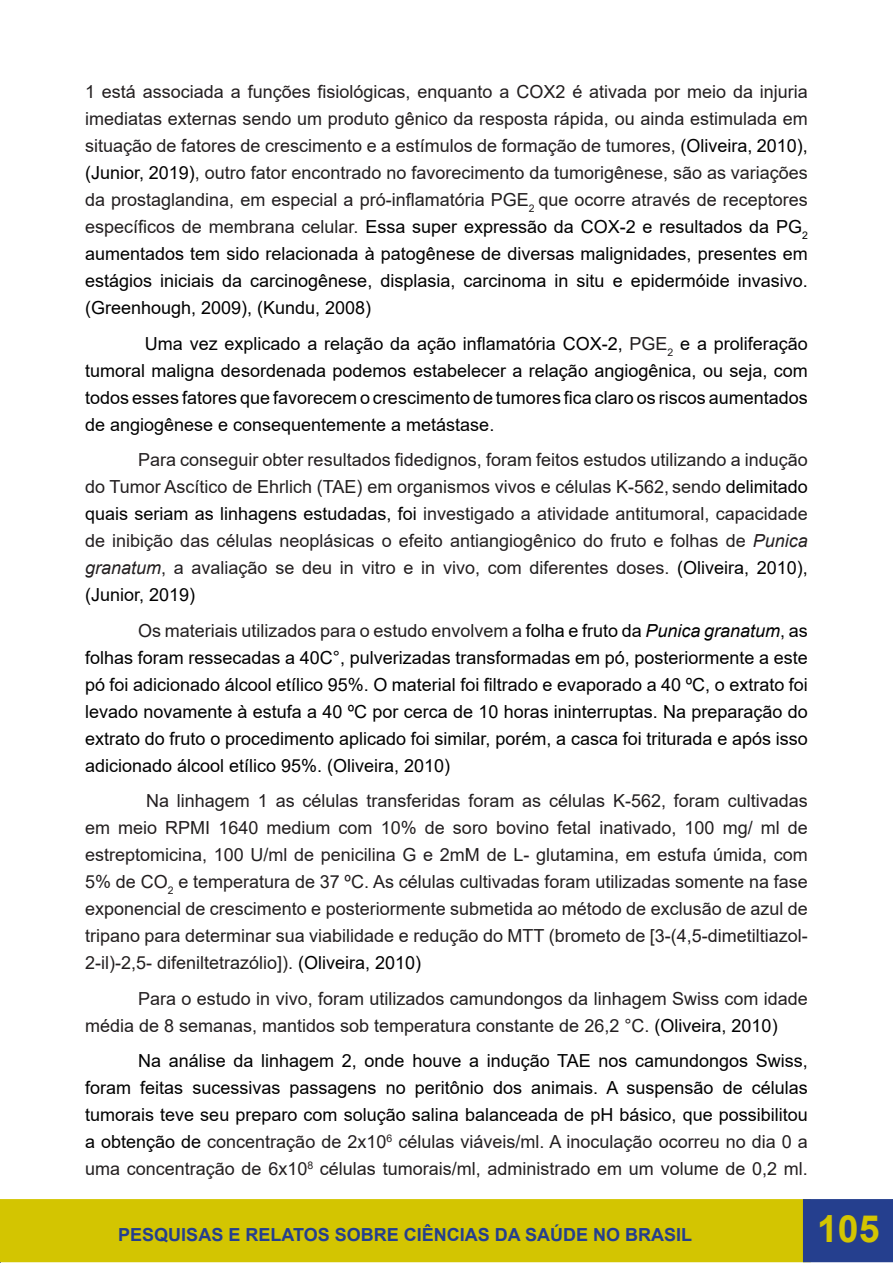
<style>
.page{position:relative;width:893px;height:1263px;background:#fff}
.page>*{position:absolute;margin:0;border:0;box-sizing:border-box;transform-origin:0 0}
.t1{font:700 37.5px "Arial";color:#d3c501}
.t2{font:18px/27px "Arial";color:#231f20;text-align:justify}
.t3{font:18px/27px "Arial";color:#000;text-align:justify}
.t4{font:700 18px "Arial";color:#253f8e}
.s1{color:#000}
.s2{color:#231f20}
.s3{font-style:italic}
</style>
<div class="page">
<div style="left:0;top:1200px;width:810px;height:61px;background:#d3c501"></div>
<div style="left:0;top:1199px;width:811px;height:63px;border:2px solid #d3c501"></div>
<div style="left:803px;top:1199px;width:90px;height:63px;background:#253f8e;border:2px solid #253f8e"></div>
<div style="left:812px;top:1212px;width:72px;height:49px;background:#253f8e"></div>
<p class="t2" style="left:85px;top:78px;width:724px">1 está associada a funções fisiológicas, enquanto a COX2 é ativada por meio da injuria imediatas externas sendo um produto gênico da resposta rápida, ou ainda estimulada em situação de fatores de crescimento e a estímulos de formação de tumores, <span class="s1">(Oliveira, 2010), (Junior, 2019)</span>, outro fator encontrado no favorecimento da tumorigênese, são as variações da prostaglandina, em especial a pró-inflamatória PGE<sub>2</sub> que ocorre através de receptores específicos de membrana celular. <span class="s1">Essa super expressão da COX-2 e resultados da PG</span><sub>2 </sub><span class="s1">aumentados tem sido relacionada à patogênese de diversas malignidades, presentes em estágios iniciais da carcinogênese, displasia, carcinoma in situ e epidermóide invasivo. (Greenhough, 2009), (Kundu, 2008)</span></p>
<p class="t3" style="left:85px;top:330px;width:724px;text-indent:60px">Uma vez explicado a relação da ação inflamatória COX-2, <span class="s2">PGE</span><sub>2</sub> e a proliferação tumoral maligna desordenada podemos estabelecer a relação angiogênica, ou seja, com todos esses fatores que favorecem o crescimento de tumores fica claro os riscos aumentados de angiogênese e consequentemente a metástase.</p>
<p class="t2" style="left:85px;top:446px;width:724px;text-indent:53px">Para conseguir obter resultados fidedignos, foram feitos estudos utilizando a indução do Tumor Ascítico de Ehrlich (TAE) em organismos vivos e células K-562, sendo <span class="s1">delimitado quais seriam as linhagens estudadas, foi</span> investigado a atividade antitumoral, capacidade de inibição das células neoplásicas o efeito antiangiogênico do fruto e folhas de <span class="s3">Punica granatum</span>, a avaliação se deu in vitro e in vivo, com diferentes doses. <span class="s1">(Oliveira, 2010), (Junior, 2019)</span></p>
<p class="t3" style="left:85px;top:617px;width:724px;text-indent:53px"><span class="s2">Os materiais utilizados para o estudo envolvem a</span> folha e fruto da <span class="s3">Punica granatum</span>, as folhas foram ressecadas a 40C°, pulverizadas transformadas em pó, posteriormente a este pó foi adicionado álcool etílico 95%. O material foi filtrado e evaporado a 40 ºC, o extrato foi levado novamente à estufa a 40 ºC por cerca de 10 horas ininterruptas. Na preparação do extrato do fruto o procedimento aplicado foi similar, porém, a casca foi triturada e após isso adicionado álcool etílico 95%. (Oliveira, 2010)</p>
<p class="t2" style="left:85px;top:787px;width:724px;text-indent:61px">Na linhagem 1 as células transferidas foram as células K-562, foram cultivadas em meio RPMI 1640 medium com 10% de soro bovino fetal inativado, 100 mg/ ml de estreptomicina, 100 U/ml de penicilina G e 2mM de L- glutamina, em estufa úmida, com 5% de CO<sub>2</sub> e temperatura de 37 ºC. As células cultivadas foram utilizadas somente na fase exponencial de crescimento e posteriormente submetida ao método de exclusão de azul de tripano para determinar sua viabilidade e redução do MTT (brometo de [3-(4,5-dimetiltiazol-2-il)-2,5- difeniltetrazólio]). <span class="s1">(Oliveira, 2010)</span></p>
<p class="t2" style="left:85px;top:985px;width:724px;text-indent:53px">Para o estudo in vivo, foram utilizados camundongos da linhagem Swiss com idade média de 8 semanas, mantidos sob temperatura constante de 26,2 °C. <span class="s1">(Oliveira, 2010)</span></p>
<p class="t3" style="left:85px;top:1047px;width:724px;text-indent:53px">Na análise da linhagem 2, onde houve a indução TAE nos camundongos Swiss, foram feitas sucessivas passagens no peritônio dos animais. A suspensão de células tumorais teve seu preparo com solução salina balanceada de pH básico, que possibilitou a obtenção de <span class="s2">concentração de 2x10</span><sup>6</sup> <span class="s2">células viáveis/ml. A inoculação ocorreu no dia 0 a uma concentração de 6x10</span><sup>8</sup> <span class="s2">células tumorais/ml, administrado em um volume de 0,2 ml.</span></p>
<p class="t4" style="left:118px;top:1222px;width:575px">PESQUISAS E RELATOS SOBRE CIÊNCIAS DA SAÚDE NO BRASIL</p>
<h1 class="t1" style="left:817px;top:1202px;width:64px">105</h1>
</div>
